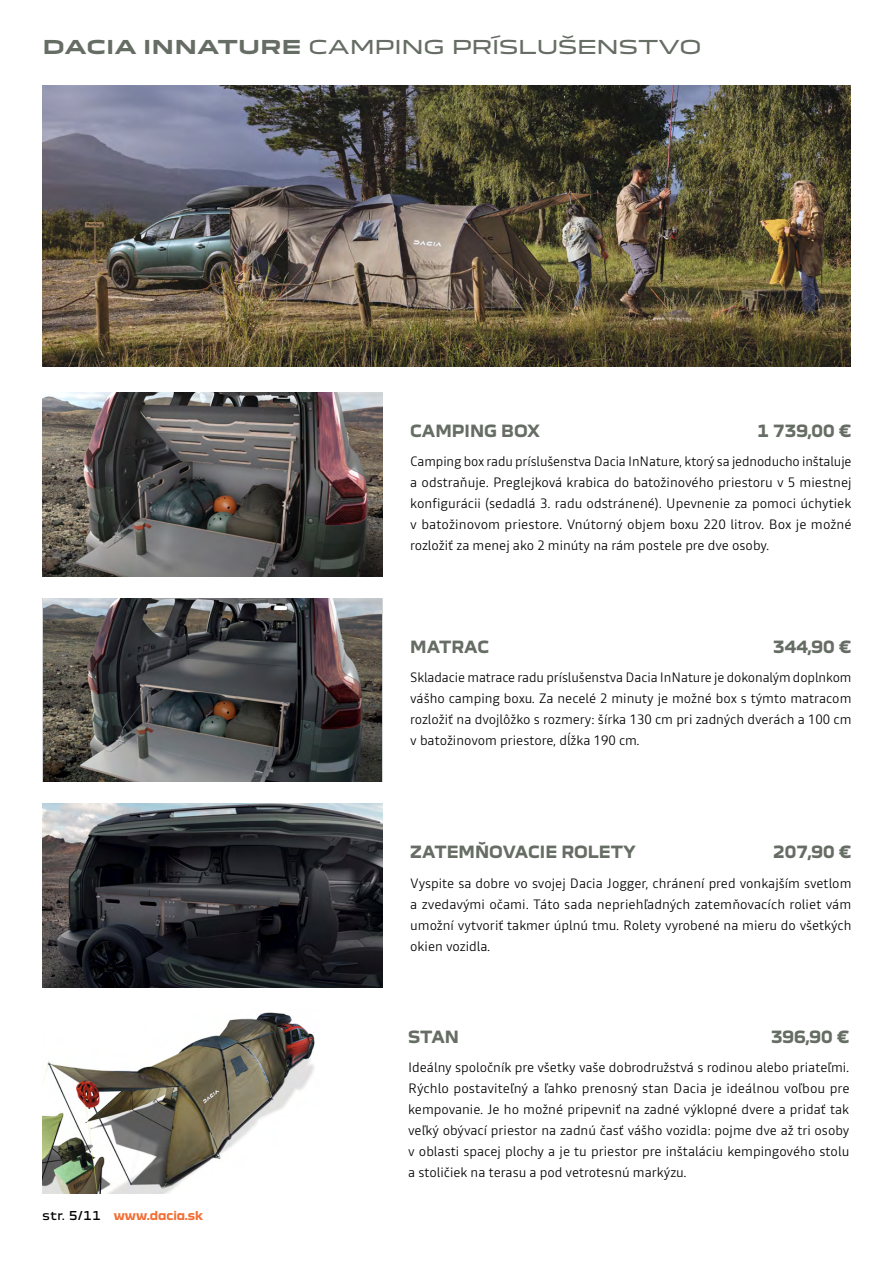
<style>
.page{position:relative;width:893px;height:1263px;background:#fff}
.page>*{position:absolute;margin:0;border:0;box-sizing:border-box;transform-origin:0 0}
.t1{font:18.75px "Dacia Block Extended";letter-spacing:-.045em;color:#666d64}
.t2{font:700 18.75px "Dacia Block Extended";letter-spacing:-.005em;color:#666d64}
.t3{font:700 16.5px "Dacia Block";color:#666d64}
.t4{font:300 13.5px/21px "Read";color:#000;text-align:justify}
.t5{font:700 12px "Dacia Block";color:#f36e35}
.s1{font-weight:400;color:#000}
</style>
<div class="page">
<img style="left:43px;top:85px;width:807px;height:281px">
<img style="left:44px;top:598px;width:337px;height:184px">
<img style="left:43px;top:804px;width:340px;height:183px">
<img style="left:43px;top:1012px;width:272px;height:181px">
<img style="left:43px;top:393px;width:340px;height:183px">
<h1 class="t2" style="left:43px;top:37px;width:238px">DACIA IN NATURE</h1>
<h1 class="t1" style="left:308px;top:32px;width:391px">CAMPING PRÍSLUŠENSTVO</h1>
<p class="t3" style="left:410px;top:422px;width:26px">CAMPING</p>
<p class="t3" style="left:501px;top:422px;width:40px">BO X</p>
<p class="t3" style="left:757px;top:422px;width:95px">1 739,00 €</p>
<p class="t4" style="left:410px;top:451px;width:443px">Camping box radu príslušenstva Dacia InNature, ktorý sa jednoducho inštaluje a odstraňuje. Preglejková krabica do batožinového priestoru v 5 miestnej konfigurácii (sedadlá 3. radu odstránené). Upevnenie za pomoci úchytiek v batožinovom priestore. Vnútorný objem boxu 220 litrov. Box je možné rozložiť za menej ako 2 minúty na rám postele pre dve osoby.</p>
<p class="t3" style="left:410px;top:637px;width:81px">MATRAC</p>
<p class="t3" style="left:773px;top:637px;width:80px">344,90 €</p>
<p class="t4" style="left:410px;top:667px;width:443px">Skladacie matrace radu príslušenstva Dacia InNature je dokonalým doplnkom vášho camping boxu. Za necelé 2 minuty je možné box s týmto matracom rozložiť na dvojlôžko s rozmery: šírka 130 cm pri zadných dverách a 100 cm v batožinovom priestore, dĺžka 190 cm.</p>
<p class="t3" style="left:410px;top:843px;width:26px">ZATEM</p>
<p class="t3" style="left:475px;top:843px;width:27px">ŇOVACIE</p>
<p class="t3" style="left:561px;top:843px;width:12px">ROLETY</p>
<p class="t3" style="left:773px;top:843px;width:80px">207,90 €</p>
<p class="t4" style="left:410px;top:872px;width:443px">Vyspite sa dobre vo svojej Dacia Jogger, chránení pred vonkajším svetlom a zvedavými očami. Táto sada nepriehľadných zatemňovacích roliet vám umožní vytvoriť takmer úplnú tmu. Rolety vyrobené na mieru do všetkých okien vozidla.</p>
<p class="t5" style="left:43px;top:1209px;width:162px"><span class="s1">str. 5/11</span> WWW.DACIA.SK</p>
<p class="t3" style="left:408px;top:1027px;width:23px">STAN</p>
<p class="t3" style="left:771px;top:1027px;width:80px">396,90 €</p>
<p class="t4" style="left:408px;top:1057px;width:443px">Ideálny spoločník pre všetky vaše dobrodružstvá s rodinou alebo priateľmi.<br>Rýchlo postaviteľný a ľahko prenosný stan Dacia je ideálnou voľbou pre kempovanie. Je ho možné pripevniť na zadné výklopné dvere a pridať tak veľký obývací priestor na zadnú časť vášho vozidla: pojme dve až tri osoby v oblasti spacej plochy a je tu priestor pre inštaláciu kempingového stolu a stoličiek na terasu a pod vetrotesnú markýzu.</p>
</div>
